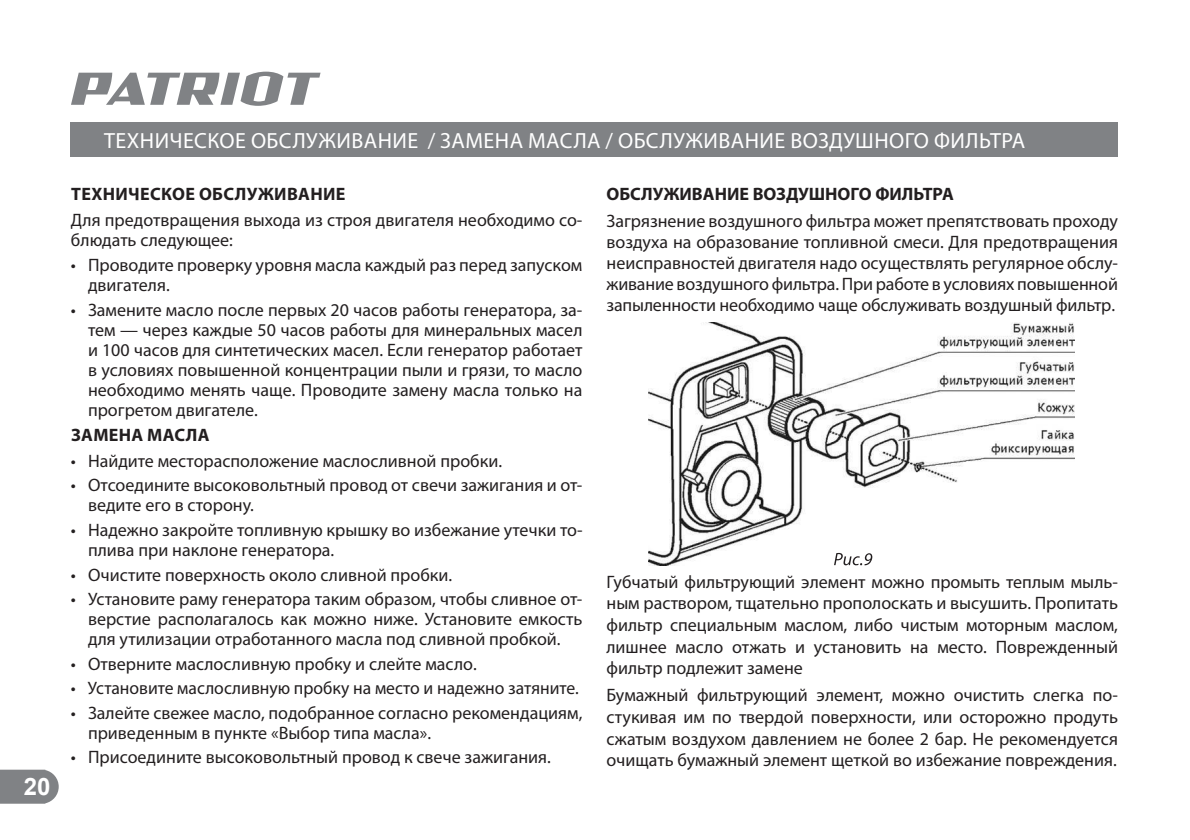
<style>
.page{position:relative;width:1190px;height:840px;background:#fff}
.page>*{position:absolute;margin:0;border:0;box-sizing:border-box;transform-origin:0 0}
.t1{font:700 24px "Arial";color:#fff}
.t2{font:22px "Myriad Pro";letter-spacing:.02em;color:#fff}
.t3{font:18px/20px "Myriad Pro";color:#231f20}
.t4{font:700 18px "Myriad Pro";letter-spacing:.015em;color:#231f20}
</style>
<div class="page">
<svg style="left:0;top:770px;width:59px;height:34px;background:#898b8d"></svg>
<svg style="left:71px;top:72px;width:249px;height:34px"></svg>
<div style="left:71px;top:123px;width:1047px;height:34px;background:#808285"></div>
<img style="left:649px;top:322px;width:425px;height:244px">
<svg style="left:834px;top:553px;width:38px;height:12px"></svg>
<h1 class="t1" style="left:24px;top:773px;width:28px">20</h1>
<p class="t2" style="left:104px;top:130px;width:922px">ТЕХНИЧЕСКОЕ ОБСЛУЖИВАНИЕ / ЗАМЕНА МАСЛА / ОБСЛУЖИВАНИЕ ВОЗДУШНОГО ФИЛЬТРА</p>
<p class="t4" style="left:71px;top:185px;width:276px">ТЕХНИЧЕСКОЕ ОБСЛУЖИВАНИЕ</p>
<p class="t3" style="left:71px;top:211px;width:513px">Для предотвращения выхода из строя двигателя необходимо со&shy;блюдать следующее:</p>
<p class="t3" style="left:88px;top:256px;width:496px;text-indent:-17px">• Проводите проверку уровня масла каждый раз перед запуском двигателя.</p>
<p class="t3" style="left:88px;top:300px;width:496px;text-align:justify;text-indent:-17px">• Замените масло после первых 20 часов работы генератора, за&shy;тем — через каждые 50 часов работы для минеральных масел и 100 часов для синтетических масел. Если генератор работает в условиях повышенной концентрации пыли и грязи, то масло необходимо менять чаще. Проводите замену масла только на прогретом двигателе.</p>
<p class="t4" style="left:71px;top:426px;width:140px">ЗАМЕНА МАСЛА</p>
<p class="t3" style="left:71px;top:451px;width:432px">• Найдите месторасположение маслосливной пробки.</p>
<p class="t3" style="left:88px;top:476px;width:496px;text-indent:-17px">• Отсоедините высоковольтный провод от свечи зажигания и от&shy;ведите его в сторону.</p>
<p class="t3" style="left:88px;top:521px;width:496px;text-indent:-17px">• Надежно закройте топливную крышку во избежание утечки то&shy;плива при наклоне генератора.</p>
<p class="t3" style="left:71px;top:565px;width:383px">• Очистите поверхность около сливной пробки.</p>
<p class="t3" style="left:88px;top:590px;width:496px;text-align:justify;text-indent:-17px">• Установите раму генератора таким образом, чтобы сливное от&shy;верстие располагалось как можно ниже. Установите емкость для утилизации отработанного масла под сливной пробкой.</p>
<p class="t3" style="left:71px;top:654px;width:407px">• Отверните маслосливную пробку и слейте масло.</p>
<p class="t3" style="left:71px;top:679px;width:509px">• Установите маслосливную пробку на место и надежно затяните.</p>
<p class="t3" style="left:88px;top:703px;width:496px;text-indent:-17px">• Залейте свежее масло, подобранное согласно рекомендациям, приведенным в пункте «Выбор типа масла».</p>
<p class="t3" style="left:71px;top:748px;width:481px">• Присоедините высоковольтный провод к свече зажигания.</p>
<p class="t4" style="left:606px;top:185px;width:349px">ОБСЛУЖИВАНИЕ ВОЗДУШНОГО ФИЛЬТРА</p>
<p class="t3" style="left:606px;top:211px;width:513px;line-height:21px;text-align:justify">Загрязнение воздушного фильтра может препятствовать проходу воздуха на образование топливной смеси. Для предотвращения неисправностей двигателя надо осуществлять регулярное обслу&shy;живание воздушного фильтра. При работе в условиях повышенной запыленности необходимо чаще обслуживать воздушный фильтр.</p>
<p class="t3" style="left:606px;top:571px;width:513px;line-height:21.6px;text-align:justify">Губчатый фильтрующий элемент можно промыть теплым мыль&shy;ным раствором, тщательно прополоскать и высушить. Пропитать фильтр специальным маслом, либо чистым моторным маслом, лишнее масло отжать и установить на место. Поврежденный фильтр подлежит замене</p>
<p class="t3" style="left:606px;top:685px;width:513px;line-height:21.6px;text-align:justify">Бумажный фильтрующий элемент, можно очистить слегка по&shy;стукивая им по твердой поверхности, или осторожно продуть сжатым воздухом давлением не более 2 бар. Не рекомендуется очищать бумажный элемент щеткой во избежание повреждения.</p>
</div>
